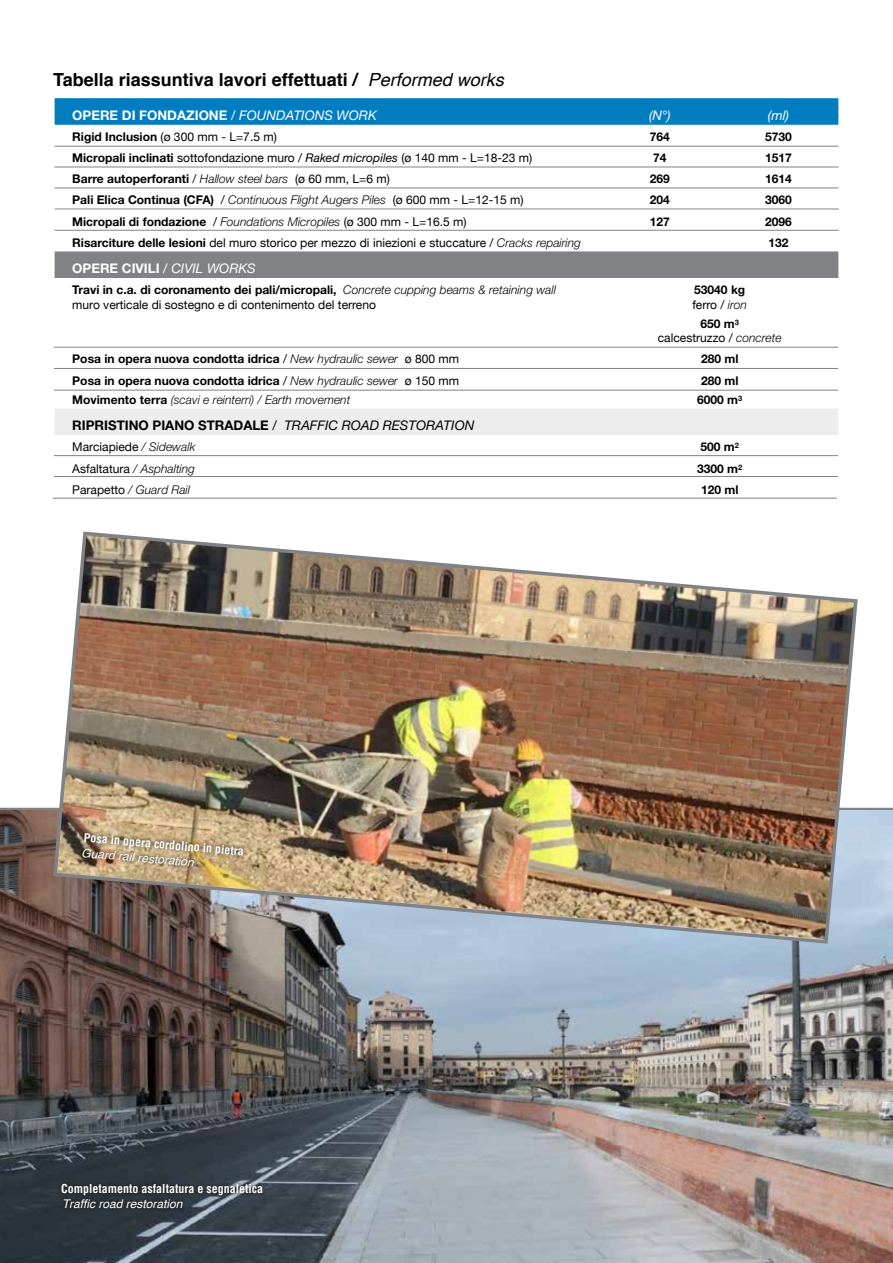
<style>
.page{position:relative;width:893px;height:1263px;background:#fff}
.page>*{position:absolute;margin:0;border:0;box-sizing:border-box;transform-origin:0 0}
.t1{font:700 18px "Helvetica";color:#000}
.t2{font:700 13.2px "Helvetica Neue";color:#fff}
.t3{font:700 13.2px "Helvetica Neue";color:#000}
.t4{font:italic 13.2px "Helvetica Neue";color:#fff}
.t5{font:12px/14.4px "Helvetica Neue";color:#000}
.t6{font:700 12px/14.4px "Helvetica Neue";color:#000}
.t7{font:italic 300 12px "Helvetica Neue";color:#000}
.t8{font:700 condensed 12px "Helvetica";color:#fff}
.t9{font:italic 12px "Helvetica";color:#fff}
.s1{font-weight:400;font-style:italic}
.s2{font-weight:700}
.s3{font-style:italic}
.s4{font-weight:400}
.s5{font-weight:300;font-style:italic}
.s6{font-weight:700;font-style:normal}
.s7{font-weight:400;font-style:normal}
</style>
<div class="page">
<hr style="left:0;top:808px;width:893px;height:4px;background:#808285">
<svg style="left:55px;top:98px;width:783px;height:27px;background:#047fc1"></svg>
<div style="left:55px;top:251px;width:783px;height:27px;background:#808285"></div>
<div style="left:55px;top:409px;width:783px;height:26px;background:#ededee"></div>
<img style="left:0;top:810px;width:893px;height:453px">
<div style="left:57px;top:1180px;width:209px;height:20px;background:#000;opacity:.75"></div>
<hr style="left:55px;top:146px;width:784px;height:1px;background:#808285">
<hr style="left:55px;top:167px;width:784px;height:1px;background:#808285">
<hr style="left:55px;top:188px;width:784px;height:1px;background:#808285">
<hr style="left:55px;top:209px;width:784px;height:1px;background:#808285">
<hr style="left:55px;top:230px;width:784px;height:1px;background:#808285">
<hr style="left:54px;top:347px;width:784px;height:1px;background:#808285">
<hr style="left:54px;top:368px;width:784px;height:1px;background:#808285">
<hr style="left:54px;top:390px;width:784px;height:1px;background:#808285">
<hr style="left:54px;top:455px;width:784px;height:1px;background:#808285">
<hr style="left:54px;top:476px;width:784px;height:1px;background:#808285">
<hr style="left:53px;top:498px;width:784px;height:1px;background:#808285">
<img style="left:51px;top:531px;width:809px;height:414px">
<div style="left:80px;top:828px;width:167px;height:32px;background:#000;opacity:.75"></div>
<div style="left:78px;top:844px;width:121px;height:27px;background:#000;opacity:.75"></div>
<div style="left:60px;top:1195px;width:127px;height:18px;background:#283036"></div>
<h1 class="t1" style="left:53px;top:67px;width:452px">Tabella riassuntiva lavori effettuati / <span class="s1">Performed works</span></h1>
<p class="t2" style="left:72px;top:107px;width:306px">OPERE DI FONDAZIONE <span class="s1">/ FOUNDATIONS WORK</span></p>
<p class="t4" style="left:649px;top:107px;width:23px">(N°)</p>
<p class="t4" style="left:768px;top:107px;width:23px">(ml)</p>
<p class="t5" style="left:72px;top:129px;width:206px"><span class="s2">Rigid Inclusion</span> (ø 300 mm - L=7.5 m)</p>
<p class="t6" style="left:650px;top:129px;width:22px">764</p>
<p class="t6" style="left:765px;top:129px;width:28px">5730</p>
<p class="t5" style="left:72px;top:151px;width:461px"><span class="s2">Micropali inclinati</span> sottofondazione muro / <span class="s3">Raked micropiles</span> (ø 140 mm - L=18-23 m)</p>
<p class="t6" style="left:653px;top:150px;width:15px">74</p>
<p class="t6" style="left:765px;top:150px;width:28px">1517</p>
<p class="t6" style="left:72px;top:172px;width:319px">Barre autoperforanti <span class="s4">/</span> <span class="s5">Hallow steel bars</span> <span class="s4">(ø 60 mm, L=6 m)</span></p>
<p class="t6" style="left:650px;top:172px;width:22px">269</p>
<p class="t6" style="left:765px;top:172px;width:28px">1614</p>
<p class="t7" style="left:72px;top:193px;width:453px"><span class="s6">Pali Elica Continua (CFA)</span> <span class="s7">/</span> Continuous Flight Augers Piles <span class="s7">(ø 600 mm - L=12-15 m)</span></p>
<p class="t6" style="left:650px;top:193px;width:22px">204</p>
<p class="t6" style="left:765px;top:193px;width:28px">3060</p>
<p class="t6" style="left:72px;top:214px;width:396px">Micropali di fondazione <span class="s4">/</span> <span class="s5">Foundations Micropiles</span> <span class="s4">(ø 300 mm - L=16.5 m)</span></p>
<p class="t6" style="left:650px;top:214px;width:22px">127</p>
<p class="t6" style="left:765px;top:214px;width:28px">2096</p>
<p class="t5" style="left:72px;top:235px;width:510px"><span class="s2">Risarciture delle lesioni</span> del muro storico per mezzo di iniezioni e stuccature / <span class="s5">Cracks repairing</span></p>
<p class="t6" style="left:768px;top:235px;width:22px">132</p>
<p class="t2" style="left:72px;top:260px;width:185px">OPERE CIVILI <span class="s1">/ CIVIL WORKS</span></p>
<p class="t5" style="left:72px;top:283px;width:485px"><span class="s2">Travi in c.a. di coronamento dei pali/micropali,</span> <span class="s5">Concrete cupping beams &amp; retaining wall </span>muro verticale di sostegno e di contenimento del terreno</p>
<p class="t6" style="left:692px;top:283px;width:56px">53040 kg <span class="s4">ferro /</span> <span class="s5">iron</span></p>
<p class="t5" style="left:658px;top:316px;width:125px;text-align:center"><span class="s2">650 m</span><sup>3<br></sup>calcestruzzo / <span class="s5">concrete</span></p>
<p class="t6" style="left:72px;top:352px;width:388px">Posa in opera nuova condotta idrica <span class="s4">/</span> <span class="s5">New hydraulic sewer</span> <span class="s4">ø 800 mm</span></p>
<p class="t6" style="left:701px;top:352px;width:39px">280 ml</p>
<p class="t6" style="left:72px;top:373px;width:388px">Posa in opera nuova condotta idrica <span class="s4">/</span> <span class="s5">New hydraulic sewer</span> <span class="s4">ø 150 mm</span></p>
<p class="t6" style="left:701px;top:373px;width:39px">280 ml</p>
<p class="t7" style="left:72px;top:392px;width:280px"><span class="s6">Movimento terra</span> (scavi e reinterri) / Earth movement</p>
<p class="t6" style="left:697px;top:392px;width:47px">6000 m<sup>3</sup></p>
<p class="t3" style="left:72px;top:417px;width:403px">RIPRISTINO PIANO STRADALE <span class="s1">/ TRAFFIC ROAD RESTORATION</span></p>
<p class="t5" style="left:72px;top:440px;width:124px">Marciapiede <span class="s5">/ Sidewalk</span></p>
<p class="t6" style="left:700px;top:440px;width:40px">500 m<sup>2</sup></p>
<p class="t5" style="left:72px;top:461px;width:124px">Asfaltatura <span class="s5">/ Asphalting</span></p>
<p class="t6" style="left:697px;top:461px;width:47px">3300 m<sup>2</sup></p>
<p class="t7" style="left:72px;top:482px;width:119px"><span class="s7">Parapetto</span> / Guard Rail</p>
<p class="t6" style="left:701px;top:482px;width:39px">120 ml</p>
<p class="t8" style="left:85px;top:830px;width:162px;rotate:5deg">Posa in opera cordolino in pietra</p>
<p class="t9" style="left:82px;top:843px;width:114px;rotate:5deg">Guard rail restoration</p>
<p class="t8" style="left:61px;top:1181px;width:203px">Completamento asfaltatura e segnaletica</p>
<p class="t9" style="left:62px;top:1195px;width:122px">Traffic road restoration</p>
</div>
